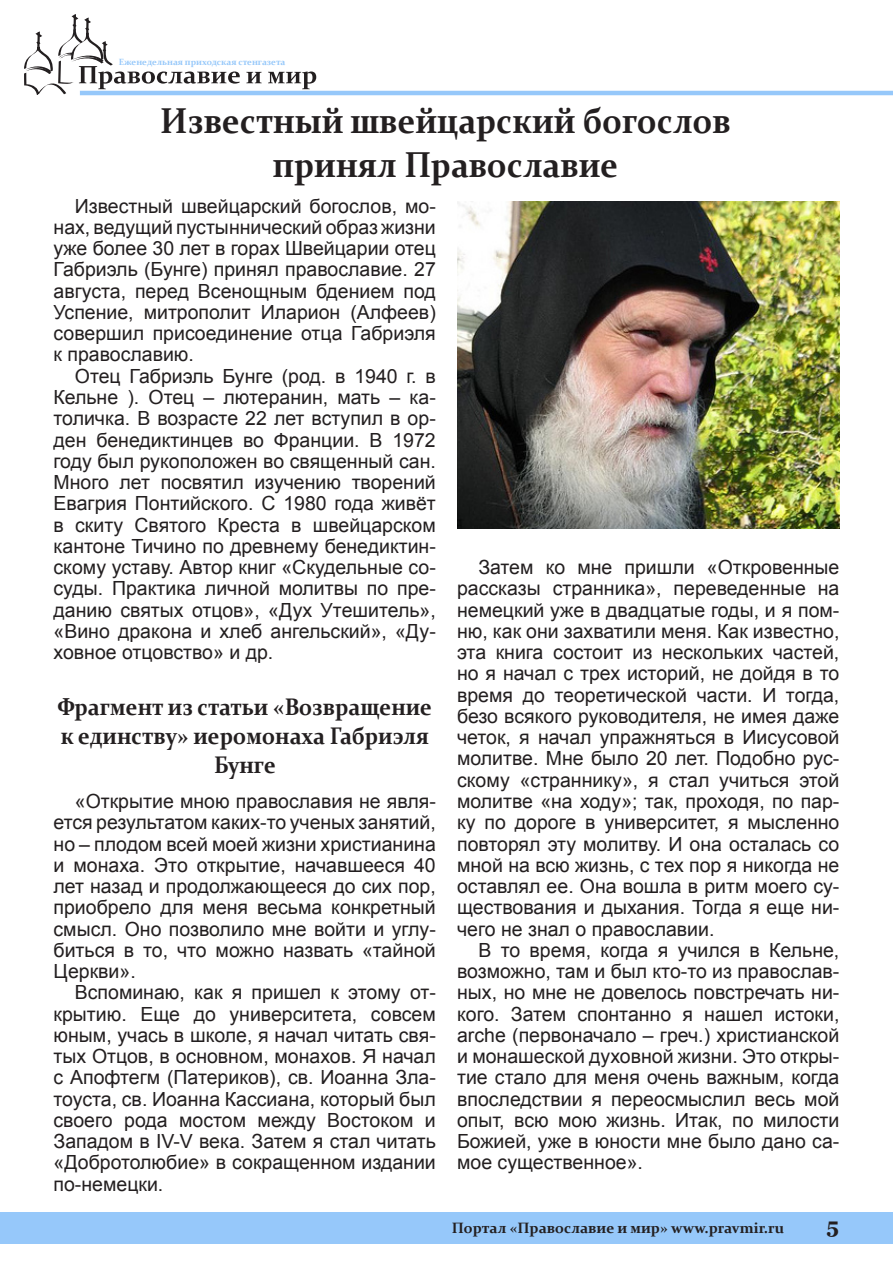
<style>
.page{position:relative;width:893px;height:1263px;background:#fff}
.page>*{position:absolute;margin:0;border:0;box-sizing:border-box;transform-origin:0 0}
.Zagolovok{font:700 36px/43.2px "Constantia";color:#231f20;text-align:center;scale:.92 1}
.Zagolovok-2{font:700 24px/28.8px "Constantia";color:#231f20;text-align:center;scale:.92 1}
.t1{font:700 21px "Georgia";color:#231f20}
.Text{font:19.5px/21.3px "Arial";color:#231f20;text-align:justify}
.t2{font:700 15px "Constantia";color:#231f20}
.t3{font:700 9px "Constantia";color:#96c8fa}
</style>
<div class="page">
<svg style="left:24px;top:14px;width:216px;height:81px"></svg>
<svg style="left:246px;top:72px;width:16px;height:11px"></svg>
<svg style="left:268px;top:71px;width:48px;height:18px"></svg>
<hr style="left:80px;top:91px;width:813px;height:4px;background:#96c8fa">
<div style="left:0;top:1212px;width:893px;height:32px;background:#96c8fa"></div>
<img style="left:457px;top:202px;width:383px;height:326px">
<p class="t3" style="left:119px;top:56px;width:168px">Еженедельная приходская стенгазета</p>
<p class="Zagolovok" style="left:160px;top:98px;width:622px">Известный швейцарский богослов принял Православие</p>
<p class="Text" style="left:54px;top:195px;width:384px;text-indent:21px">Известный швейцарский богослов, мо&shy;нах, ведущий пустыннический образ жизни уже более 30 лет в горах Швейцарии отец Габриэль (Бунге) принял православие. 27 августа, перед Всенощным бдением под Успение, митрополит Иларион (Алфеев) совершил присоединение отца Габриэля к православию.</p>
<p class="Text" style="left:54px;top:365px;width:384px;text-indent:21px">Отец Габриэль Бунге (род. в 1940 г. в Кельне ). Отец – лютеранин, мать – ка&shy;толичка. В возрасте 22 лет вступил в ор&shy;ден бенедиктинцев во Франции. В 1972 году был рукоположен во священный сан.<br>Много лет посвятил изучению творений Евагрия Понтийского. С 1980 года живёт в скиту Святого Креста в швейцарском кантоне Тичино по древнему бенедиктин&shy;скому уставу. Автор книг «Скудельные со&shy;суды. Практика личной молитвы по пре&shy;данию святых отцов», «Дух Утешитель», «Вино дракона и хлеб ангельский», «Ду&shy;ховное отцовство» и др.</p>
<p class="Zagolovok-2" style="left:58px;top:691px;width:408px">Фрагмент из статьи «Возвращение к единству» иеромонаха Габриэля<br>Бунге</p>
<p class="Text" style="left:54px;top:791px;width:384px;text-indent:21px">«Открытие мною православия не явля&shy;ется результатом каких-то ученых занятий, но – плодом всей моей жизни христианина и монаха. Это открытие, начавшееся 40 лет назад и продолжающееся до сих пор, приобрело для меня весьма конкретный смысл. Оно позволило мне войти и углу&shy;биться в то, что можно назвать «тайной Церкви».</p>
<p class="Text" style="left:54px;top:982px;width:384px;text-indent:21px">Вспоминаю, как я пришел к этому от&shy;крытию. Еще до университета, совсем юным, учась в школе, я начал читать свя&shy;тых Отцов, в основном, монахов. Я начал с Апофтегм (Патериков), св. Иоанна Зла&shy;тоуста, св. Иоанна Кассиана, который был своего рода мостом между Востоком и Западом в IV-V века. Затем я стал читать «Добротолюбие» в сокращенном издании по-немецки.</p>
<p class="Text" style="left:457px;top:557px;width:384px;text-indent:21px">Затем ко мне пришли «Откровенные рассказы странника», переведенные на немецкий уже в двадцатые годы, и я пом&shy;ню, как они захватили меня. Как известно, эта книга состоит из нескольких частей, но я начал с трех историй, не дойдя в то время до теоретической части. И тогда, безо всякого руководителя, не имея даже четок, я начал упражняться в Иисусовой молитве. Мне было 20 лет. Подобно рус&shy;скому «страннику», я стал учиться этой молитве «на ходу»; так, проходя, по пар&shy;ку по дороге в университет, я мысленно повторял эту молитву. И она осталась со мной на всю жизнь, с тех пор я никогда не оставлял ее. Она вошла в ритм моего су&shy;ществования и дыхания. Тогда я еще ни&shy;чего не знал о православии.</p>
<p class="Text" style="left:457px;top:939px;width:384px;text-indent:21px">В то время, когда я учился в Кельне, возможно, там и был кто-то из православ&shy;ных, но мне не довелось повстречать ни&shy;кого. Затем спонтанно я нашел истоки, arche (первоначало – греч.) христианской и монашеской духовной жизни. Это откры&shy;тие стало для меня очень важным, когда впоследствии я переосмыслил весь мой опыт, всю мою жизнь. Итак, по милости Божией, уже в юности мне было дано са&shy;мое существенное».</p>
<p class="t2" style="left:452px;top:1218px;width:334px">Портал «Православие и мир» www.pravmir.ru</p>
<p class="t1" style="left:826px;top:1214px;width:14px">5</p>
</div>
